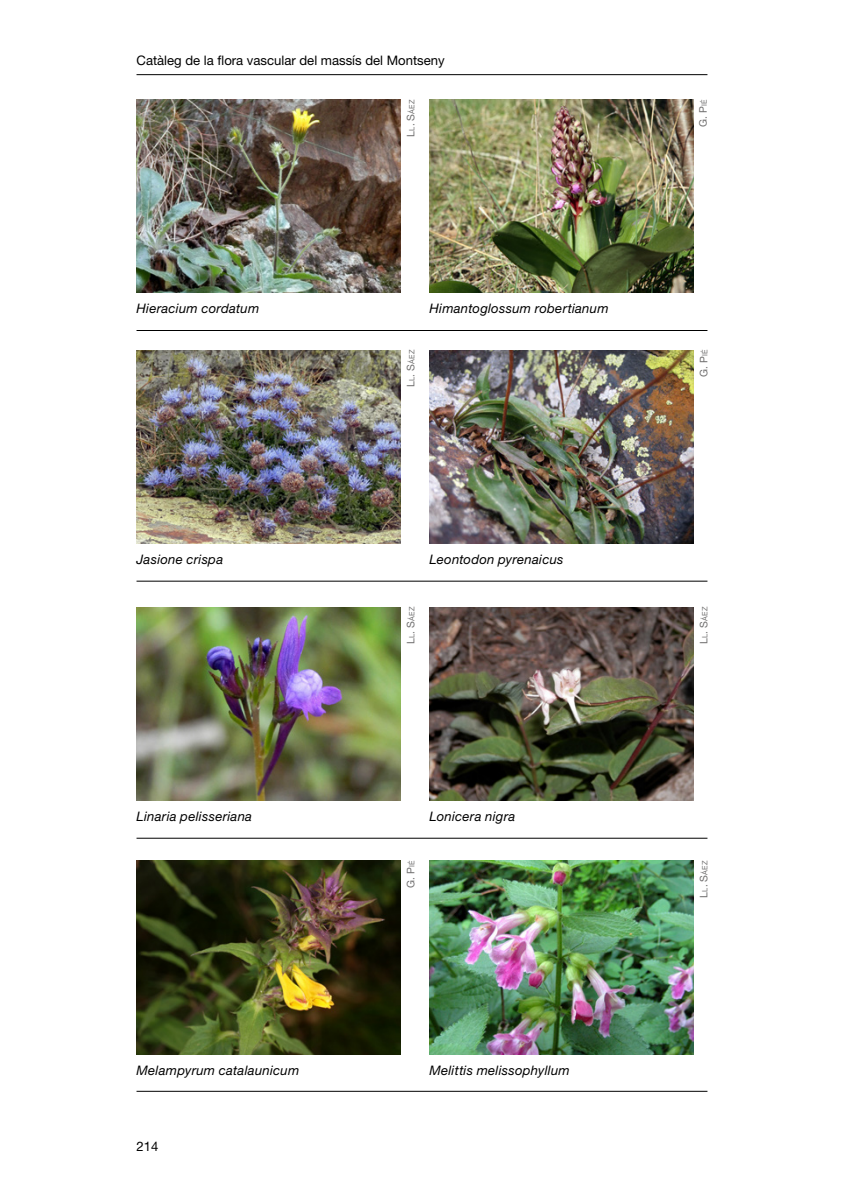
<style>
.page{position:relative;width:844px;height:1191px;background:#fff}
.page>*{position:absolute;margin:0;border:0;box-sizing:border-box;transform-origin:0 0}
.t1{font:italic 13.12px "Helvetica Neue LT Std";letter-spacing:.02em;color:#000}
.t2{font:13.12px "Helvetica Neue LT Std";color:#000}
.t3{font:10.5px "Helvetica Neue LT Std";color:#706f6f}
.t4{font:7.35px "Helvetica Neue LT Std";letter-spacing:.04em;color:#706f6f}
.s1{font-size:10.5px}
.s2{font-size:7.35px}
</style>
<div class="page">
<hr style="left:136px;top:74px;width:571px;height:1px;background:#000">
<hr style="left:136px;top:330px;width:571px;height:1px;background:#000">
<hr style="left:136px;top:581px;width:571px;height:1px;background:#000">
<hr style="left:136px;top:837px;width:571px;height:1px;background:#000">
<hr style="left:136px;top:1090px;width:571px;height:1px;background:#000">
<img style="left:136px;top:99px;width:265px;height:194px">
<img style="left:136px;top:350px;width:265px;height:194px">
<img style="left:136px;top:607px;width:265px;height:194px">
<img style="left:136px;top:860px;width:265px;height:194px">
<img style="left:429px;top:99px;width:264px;height:194px">
<img style="left:429px;top:350px;width:264px;height:194px">
<img style="left:429px;top:607px;width:264px;height:194px">
<img style="left:429px;top:860px;width:264px;height:194px">
<p class="t2" style="left:136px;top:52px;width:309px">Catàleg de la flora vascular del massís del Montseny</p>
<p class="t4" style="left:407px;top:137px;width:39px;rotate:-90deg"><span class="s1">L</span>l<span class="s1">. S</span>áez</p>
<p class="t1" style="left:136px;top:301px;width:124px">Hieracium cordatum</p>
<p class="t1" style="left:429px;top:301px;width:181px">Himantoglossum robertianum</p>
<p class="t4" style="left:407px;top:387px;width:39px;rotate:-90deg"><span class="s1">L</span>l<span class="s1">. S</span>áez</p>
<p class="t1" style="left:136px;top:552px;width:88px">Jasione crispa</p>
<p class="t1" style="left:429px;top:552px;width:136px">Leontodon pyrenaicus</p>
<p class="t4" style="left:407px;top:644px;width:39px;rotate:-90deg"><span class="s1">L</span>l<span class="s1">. S</span>áez</p>
<p class="t1" style="left:136px;top:809px;width:117px">Linaria pelisseriana</p>
<p class="t1" style="left:429px;top:809px;width:87px">Lonicera nigra</p>
<p class="t3" style="left:404px;top:887px;width:29px;rotate:-90deg">G. P<span class="s2">ié</span></p>
<p class="t1" style="left:136px;top:1062px;width:164px">Melampyrum catalaunicum</p>
<p class="t1" style="left:429px;top:1062px;width:142px">Melittis melissophyllum</p>
<p class="t2" style="left:136px;top:1138px;width:23px">214</p>
<p class="t3" style="left:696px;top:127px;width:29px;rotate:-90deg">G. P<span class="s2">ié</span></p>
<p class="t3" style="left:697px;top:377px;width:29px;rotate:-90deg">G. P<span class="s2">ié</span></p>
<p class="t4" style="left:700px;top:644px;width:39px;rotate:-90deg"><span class="s1">L</span>l<span class="s1">. S</span>áez</p>
<p class="t4" style="left:700px;top:897px;width:39px;rotate:-90deg"><span class="s1">L</span>l<span class="s1">. S</span>áez</p>
</div>
